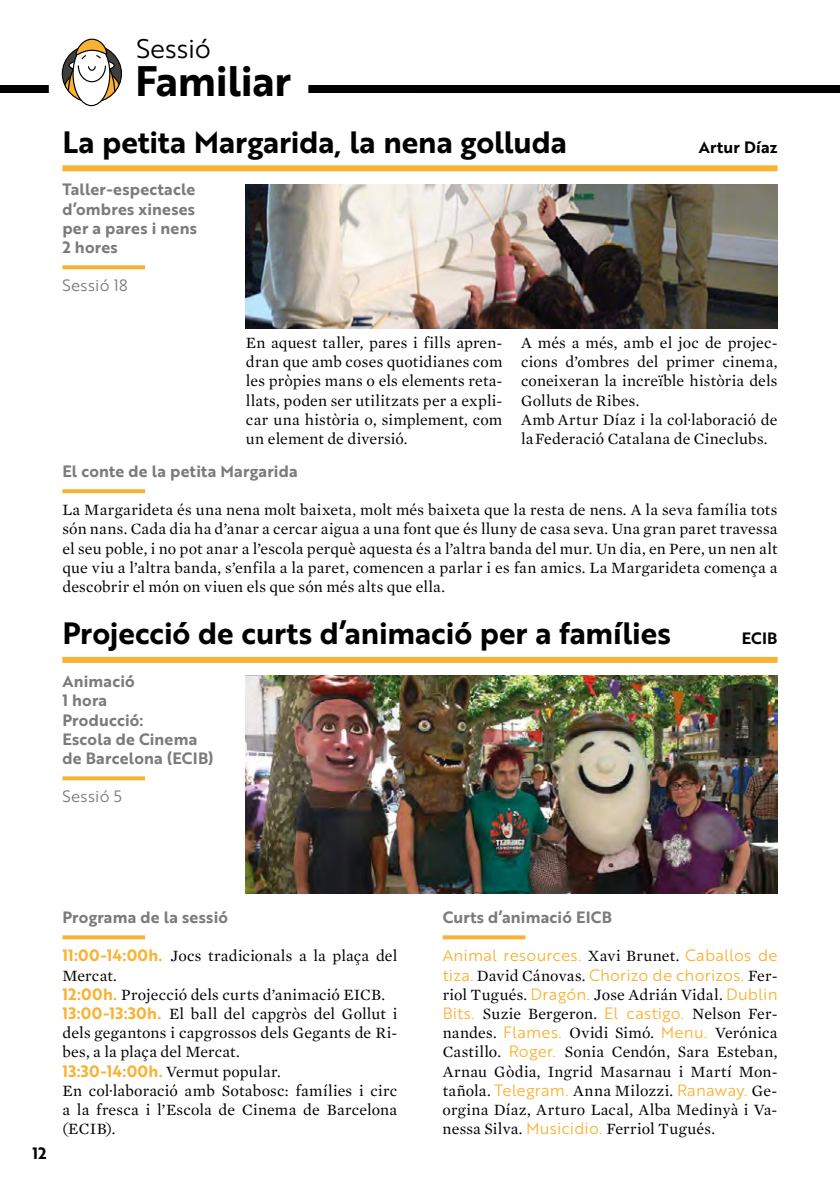
<style>
.page{position:relative;width:840px;height:1191px;background:#fff}
.page>*{position:absolute;margin:0;border:0;box-sizing:border-box;transform-origin:0 0}
.t1{font:41.6px "Brother 1816 Bold";letter-spacing:-.01em;color:#000}
.t2{font:30px "Brother 1816 Bold";letter-spacing:-.005em;color:#000}
.t3{font:26.2px "Brother 1816 Book";color:#000}
.t4{font:16px/19.2px "Mercury Text G1 Roman";letter-spacing:.01em;color:#000;text-align:justify}
.t5{font:16px/19.2px "Brother 1816 Bold";letter-spacing:.015em;color:#7c7b7b;text-align:justify}
.t6{font:16px/19.2px "Brother 1816 Book";letter-spacing:.01em;color:#f9b234}
.t7{font:16px "Brother 1816 Bold";letter-spacing:.01em;color:#000}
.t8{font:16px "Brother 1816 Book";letter-spacing:.02em;color:#7c7b7b}
.s1{font-family:"Brother 1816 Bold";color:#f9b234}
.s2{font-family:"Mercury Text G1 Roman";color:#000}
.s3{font-family:"Brother 1816 Book";color:#f9b234}
</style>
<div class="page">
<svg style="left:62px;top:265px;width:83px;height:4px"></svg>
<svg style="left:62px;top:489px;width:83px;height:4px"></svg>
<svg style="left:62px;top:935px;width:83px;height:4px"></svg>
<svg style="left:62px;top:776px;width:83px;height:4px"></svg>
<div style="left:62px;top:165px;width:715px;height:6px;background:#f9b234"></div>
<div style="left:62px;top:657px;width:715px;height:6px;background:#f9b234"></div>
<img style="left:246px;top:184px;width:531px;height:145px">
<img style="left:246px;top:675px;width:531px;height:218px">
<svg style="left:442px;top:935px;width:83px;height:4px"></svg>
<div style="left:0;top:85px;width:49px;height:8px;background:#000"></div>
<div style="left:308px;top:85px;width:531px;height:8px;background:#000"></div>
<svg style="left:62px;top:39px;width:60px;height:67px"></svg>
<h3 class="t3" style="left:136px;top:29px;width:76px">Sessió</h3>
<h1 class="t1" style="left:135px;top:49px;width:158px">Familiar</h1>
<h2 class="t2" style="left:62px;top:119px;width:505px">La petita Margarida, la nena golluda</h2>
<p class="t5" style="left:62px;top:179px;width:136px">Taller-espectacle d’ombres xineses per a pares i nens 2 hores</p>
<p class="t8" style="left:62px;top:274px;width:67px">Sessió 18</p>
<p class="t7" style="left:698px;top:135px;width:80px">Artur Díaz</p>
<p class="t4" style="left:246px;top:333px;width:258px">En aquest taller, pares i fills apren&shy;dran que amb coses quotidianes com les pròpies mans o els elements reta&shy;llats, poden ser utilitzats per a expli&shy;car una història o, simplement, com un element de diversió.</p>
<p class="t4" style="left:520px;top:333px;width:258px;text-align:left">A més a més, amb el joc de projec&shy;cions d’ombres del primer cinema, coneixeran la increïble història dels<br>Golluts de Ribes.<br>Amb Artur Díaz i la col·laboració de la Federació Catalana de Cineclubs.</p>
<p class="t5" style="left:62px;top:461px;width:236px">El conte de la petita Margarida</p>
<p class="t4" style="left:62px;top:500px;width:716px">La Margarideta és una nena molt baixeta, molt més baixeta que la resta de nens. A la seva família tots són nans. Cada dia ha d’anar a cercar aigua a una font que és lluny de casa seva. Una gran paret travessa el seu poble, i no pot anar a l’escola perquè aquesta és a l’altra banda del mur. Un dia, en Pere, un nen alt que viu a l’altra banda, s’enfila a la paret, comencen a parlar i es fan amics. La Margarideta comença a descobrir el món on viuen els que són més alts que ella.</p>
<h2 class="t2" style="left:62px;top:611px;width:609px">Projecció de curts d’animació per a famílies</h2>
<p class="t5" style="left:62px;top:671px;width:153px;text-align:left">Animació<br>1 hora<br>Producció:<br>Escola de Cinema de Barcelona (ECIB)</p>
<p class="t8" style="left:62px;top:785px;width:61px">Sessió 5</p>
<p class="t7" style="left:741px;top:626px;width:37px">ECIB</p>
<p class="t7" style="left:32px;top:1141px;width:16px">12</p>
<p class="t5" style="left:62px;top:907px;width:167px">Programa de la sessió</p>
<p class="t4" style="left:62px;top:946px;width:336px;text-align:left"><span class="s1">11:00-14:00h.</span> Jocs tradicionals a la plaça del Mercat.<br><span class="s1">12:00h.</span> Projecció dels curts d’animació EICB.<br><span class="s1">13:00-13:30h.</span> El ball del capgròs del Gollut i dels gegantons i capgrossos dels Gegants de Ri&shy;bes, a la plaça del Mercat.<br><span class="s1">13:30-14:00h.</span> Vermut popular.<br>En col·laboració amb Sotabosc: famílies i circ a la fresca i l’Escola de Cinema de Barcelona (ECIB).</p>
<p class="t5" style="left:442px;top:907px;width:171px">Curts d’animació EICB</p>
<p class="t6" style="left:442px;top:945px;width:336px">Animal resources. <span class="s2">Xavi Brunet.</span> Caballos de tiza. <span class="s2">David Cánovas.</span> Chorizo de chorizos. <span class="s2">Fer-</span></p>
<p class="t4" style="left:442px;top:985px;width:336px">riol Tugués. <span class="s3">Dragón.</span> Jose Adrián Vidal. <span class="s3">Dublin Bits.</span> Suzie Bergeron. <span class="s3">El castigo.</span> Nelson Fer&shy;nandes. <span class="s3">Flames.</span> Ovidi Simó. <span class="s3">Menu.</span> Verónica Castillo. <span class="s3">Roger.</span> Sonia Cendón, Sara Esteban, Arnau Gòdia, Ingrid Masarnau i Martí Mon&shy;tañola. <span class="s3">Telegram.</span> Anna Milozzi. <span class="s3">Ranaway.</span> Ge&shy;orgina Díaz, Arturo Lacal, Alba Medinyà i Va&shy;nessa Silva. <span class="s3">Musicidio.</span> Ferriol Tugués.</p>
</div>
